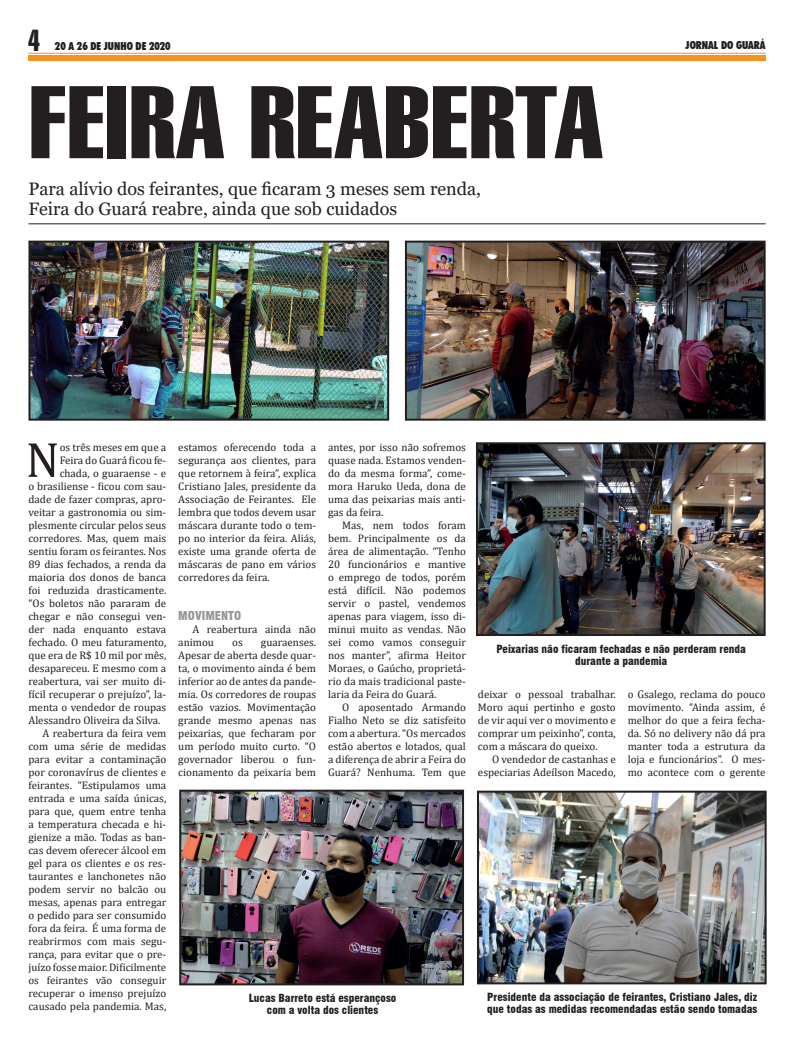
<style>
.page{position:relative;width:794px;height:1049px;background:#fff}
.page>*{position:absolute;margin:0;border:0;box-sizing:border-box;transform-origin:0 0}
.Titulo_materia2{font:100px "Swiss 911 BT Extra Compressed";color:#231f20;scale:1.25 1}
.Texto_Materia{font:50px "Cambria";color:#231f20}
.t1{font:29.6px "Swiss 911 BT Extra Compressed";color:#231f20}
.Sutian{font:18px/20px "Georgia";color:#231f20}
.Entretítulo{font:900 condensed 12px "Swiss 721 BT";color:#939598}
.Texto_Materia-2{font:11px/13px "Cambria";color:#231f20;text-align:justify}
.Legendas{font:900 condensed 11px/12px "Swiss 721 BT";color:#231f20;text-align:center}
.t2{font:900 condensed 11px "Futura BT";color:#231f20}
</style>
<div class="page">
<div style="left:28px;top:55px;width:737px;height:6px;background:#f7931d"></div>
<hr style="left:28px;top:53px;width:737px;height:1px;background:#f7931d">
<hr style="left:28px;top:224px;width:737px;height:1px;background:#231f20">
<img style="left:28px;top:240px;width:362px;height:181px">
<img style="left:404px;top:240px;width:362px;height:181px">
<img style="left:477px;top:790px;width:290px;height:195px">
<img style="left:476px;top:442px;width:290px;height:194px">
<img style="left:179px;top:789px;width:286px;height:197px">
<h3 class="t1" style="left:28px;top:24px;width:13px">4</h3>
<p class="t2" style="left:55px;top:39px;width:117px">20 A 26 DE JUNHO DE 2020</p>
<p class="t2" style="left:685px;top:38px;width:82px">JORNAL DO GUARÁ</p>
<p class="Titulo_materia2" style="left:28px;top:66px;width:461px">FEIRA REABERTA</p>
<p class="Sutian" style="left:28px;top:179px;width:454px">Para alívio dos feirantes, que ficaram 3 meses sem renda,<br>Feira do Guará reabre, ainda que sob cuidados</p>
<p class="Texto_Materia" style="left:26px;top:430px;width:36px">N</p>
<p class="Texto_Materia-2" style="left:60px;top:440px;width:108px">os três meses em que a</p>
<p class="Texto_Materia-2" style="left:60px;top:453px;width:108px">Feira do Guará ficou fe-</p>
<p class="Texto_Materia-2" style="left:60px;top:466px;width:108px">chada, o guaraense - e</p>
<p class="Texto_Materia-2" style="left:28px;top:479px;width:139px">o brasiliense - ficou com sau-</p>
<p class="Texto_Materia-2" style="left:28px;top:492px;width:139px">dade de fazer compras, apro-</p>
<p class="Texto_Materia-2" style="left:28px;top:505px;width:139px">veitar a gastronomia ou sim-</p>
<p class="Texto_Materia-2" style="left:28px;top:518px;width:139px">plesmente circular pelos seus</p>
<p class="Texto_Materia-2" style="left:28px;top:531px;width:139px">corredores. Mas, quem mais</p>
<p class="Texto_Materia-2" style="left:28px;top:544px;width:139px">sentiu foram os feirantes. Nos</p>
<p class="Texto_Materia-2" style="left:28px;top:557px;width:139px">89 dias fechados, a renda da</p>
<p class="Texto_Materia-2" style="left:28px;top:570px;width:139px">maioria dos donos de banca</p>
<p class="Texto_Materia-2" style="left:28px;top:583px;width:139px">foi reduzida drasticamente.</p>
<p class="Texto_Materia-2" style="left:28px;top:596px;width:139px">“Os boletos não pararam de</p>
<p class="Texto_Materia-2" style="left:28px;top:609px;width:139px">chegar e não consegui ven-</p>
<p class="Texto_Materia-2" style="left:28px;top:622px;width:139px">der nada enquanto estava</p>
<p class="Texto_Materia-2" style="left:28px;top:635px;width:139px">fechado. O meu faturamento,</p>
<p class="Texto_Materia-2" style="left:28px;top:648px;width:139px">que era de R$ 10 mil por mês,</p>
<p class="Texto_Materia-2" style="left:28px;top:661px;width:139px">desapareceu. E mesmo com a</p>
<p class="Texto_Materia-2" style="left:28px;top:674px;width:139px">reabertura, vai ser muito di-</p>
<p class="Texto_Materia-2" style="left:28px;top:687px;width:139px">fícil recuperar o prejuízo”, la-</p>
<p class="Texto_Materia-2" style="left:28px;top:700px;width:139px">menta o vendedor de roupas</p>
<p class="Texto_Materia-2" style="left:28px;top:713px;width:133px">Alessandro Oliveira da Silva.</p>
<p class="Texto_Materia-2" style="left:28px;top:726px;width:139px;text-indent:14px">A reabertura da feira vem com uma série de medidas para evitar a contaminação por coronavírus de clientes e feirantes. “Estipulamos uma entrada e uma saída únicas, para que, quem entre tenha a temperatura checada e hi&shy;gienize a mão. Todas as ban&shy;cas devem oferecer álcool em gel para os clientes e os res&shy;taurantes e lanchonetes não podem servir no balcão ou mesas, apenas para entregar o pedido para ser consumido fora da feira. É uma forma de reabrirmos com mais segu&shy;rança, para evitar que o pre&shy;juízo fosse maior. Dificilmente os feirantes vão conseguir recuperar o imenso prejuízo causado pela pandemia. Mas,</p>
<p class="Texto_Materia-2" style="left:178px;top:440px;width:139px">estamos oferecendo toda a segurança aos clientes, para que retornem à feira”, explica Cristiano Jales, presidente da Associação de Feirantes. Ele lembra que todos devem usar máscara durante todo o tem&shy;po no interior da feira. Aliás, existe uma grande oferta de máscaras de pano em vários corredores da feira.</p>
<p class="Entretítulo" style="left:178px;top:608px;width:64px">MOVIMENTO</p>
<p class="Texto_Materia-2" style="left:178px;top:622px;width:139px;text-indent:14px">A reabertura ainda não animou</p>
<p class="Texto_Materia-2" style="left:178px;top:635px;width:139px;text-indent:83px">guaraenses.<br>Apesar de aberta desde quar&shy;ta, o movimento ainda é bem inferior ao de antes da pande&shy;mia. Os corredores de roupas estão vazios. Movimentação grande mesmo apenas nas peixarias, que fecharam por um período muito curto. “O governador liberou o fun&shy;cionamento da peixaria bem</p>
<p class="Texto_Materia-2" style="left:232px;top:635px;width:12px">os</p>
<p class="Texto_Materia-2" style="left:328px;top:440px;width:139px">antes, por isso não sofremos quase nada. Estamos venden&shy;do da mesma forma”, come&shy;mora Haruko Ueda, dona de uma das peixarias mais anti&shy;gas da feira.</p>
<p class="Texto_Materia-2" style="left:328px;top:518px;width:139px;text-indent:14px">Mas, nem todos foram bem. Principalmente os da área de alimentação. “Tenho 20 funcionários e mantive o emprego de todos, porém está difícil. Não podemos servir o pastel, vendemos apenas para viagem, isso di&shy;minui muito as vendas. Não sei como vamos conseguir nos manter”, afirma Heitor Moraes, o Gaúcho, proprietá&shy;rio da mais tradicional paste&shy;laria da Feira do Guará.</p>
<p class="Texto_Materia-2" style="left:328px;top:700px;width:139px;text-indent:14px">O aposentado Armando Fialho Neto se diz satisfeito com a abertura. “Os mercados estão abertos e lotados, qual a diferença de abrir a Feira do Guará? Nenhuma. Tem que</p>
<p class="Legendas" style="left:249px;top:992px;width:149px">Lucas Barreto está esperançoso com a volta dos clientes</p>
<p class="Legendas" style="left:496px;top:643px;width:251px">Peixarias não ficaram fechadas e não perderam renda durante a pandemia</p>
<p class="Texto_Materia-2" style="left:478px;top:687px;width:139px">deixar o pessoal trabalhar.<br>Moro aqui pertinho e gosto de vir aqui ver o movimento e comprar um peixinho”, conta, com a máscara do queixo.</p>
<p class="Texto_Materia-2" style="left:478px;top:752px;width:139px;text-align:right">O vendedor de castanhas e especiarias Adeílson Macedo,</p>
<p class="Texto_Materia-2" style="left:628px;top:688px;width:139px">o Gsalego, reclama do pouco movimento. “Ainda assim, é melhor do que a feira fecha&shy;da. Só no delivery não dá pra manter toda a estrutura da loja e funcionários”. O mes&shy;mo acontece com o gerente</p>
<p class="Legendas" style="left:487px;top:991px;width:271px;text-align:left">Presidente da associação de feirantes, Cristiano Jales, diz que todas as medidas recomendadas estão sendo tomadas</p>
</div>
